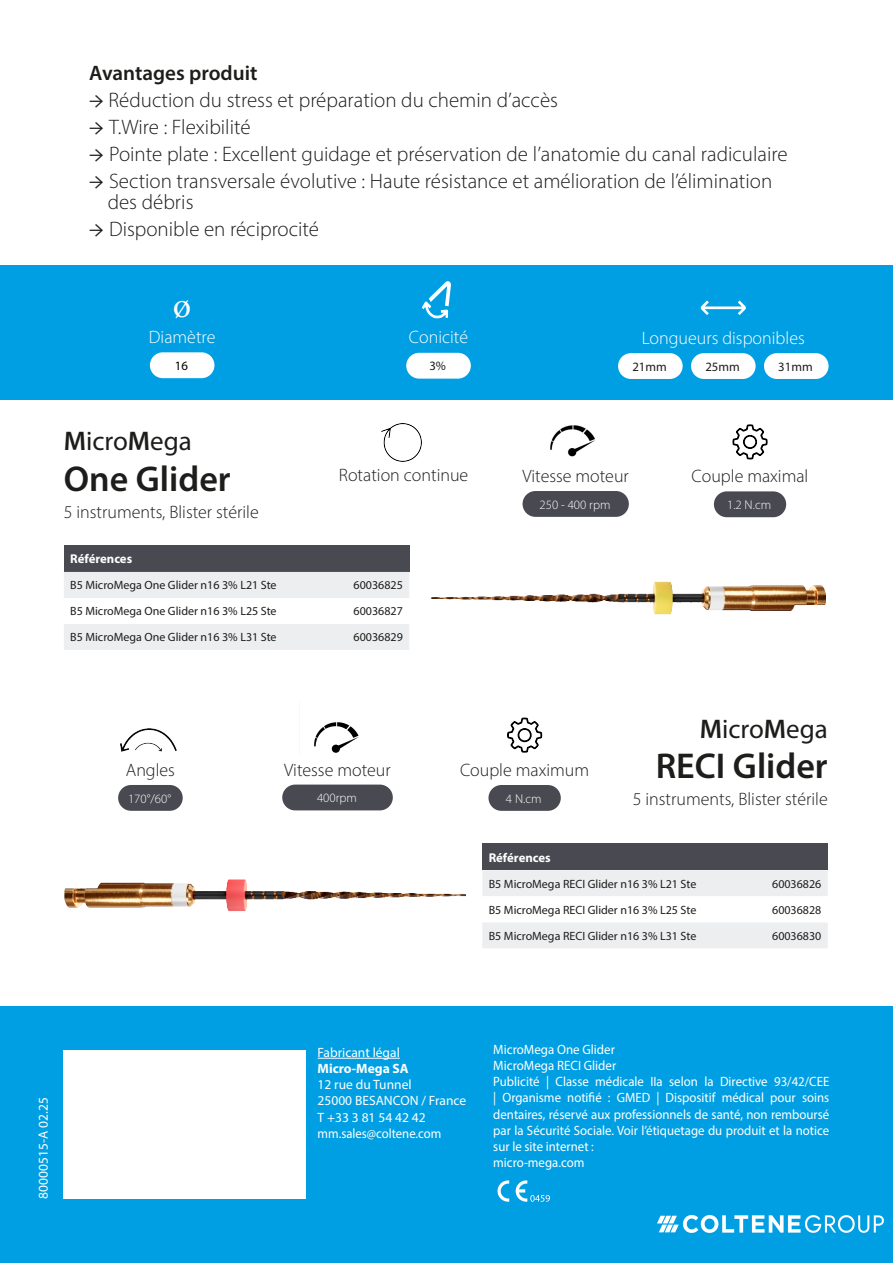
<style>
.page{position:relative;width:893px;height:1263px;background:#fff}
.page>*{position:absolute;margin:0;border:0;box-sizing:border-box;transform-origin:0 0}
.t1{font:600 36px "Myriad Pro";color:#1d1d1b}
.t2{font:36px "Minion Pro";color:#fff}
.t3{font:27px "Myriad Pro";color:#1d1d1b}
.t4{font:300 21px/21px "Myriad Pro";color:#1d1d1b}
.t5{font:600 21px "Myriad Pro";color:#1d1d1b}
.t6{font:300 18px "Myriad Pro";color:#1d1d1b}
.t7{font:300 18px "Myriad Pro";color:#fff}
.t8{font:13.5px/16.2px "Myriad Pro";color:#fff;text-align:justify;scale:.95 1}
.t9{font:13.5px "Myriad Pro";color:#fff}
.t10{font:13.5px "Myriad Pro";color:#fff;scale:.96 1}
.t11{font:13.5px "Myriad Pro";color:#fff;scale:.94 1}
.t12{font:700 13.5px "Myriad Pro";color:#fff}
.t13{font:300 12.75px "Myriad Pro";color:#fff}
.CB_AF_Table-Product-ArtNr-2{font:700 12.75px "Myriad Pro";color:#fff}
.t14{font:12.75px "Myriad Pro";color:#1d1d1b}
.t15{font:12.75px "Myriad Pro";color:#000}
.CB_AF_Table-Product-ArtNr-2-2{font:12px "Myriad Pro";color:#1d1d1b}
.s1{font-family:"Minion Pro";font-weight:400;font-size:22.5px}
.s2{font-weight:600}
</style>
<div class="page">
<div style="left:0;top:1007px;width:893px;height:256px;background:#009fe3"></div>
<div style="left:0;top:265px;width:893px;height:135px;background:#009fe3"></div>
<div style="left:64px;top:545px;width:345px;height:27px;background:#484951"></div>
<svg style="left:64px;top:572px;width:330px;height:78px"></svg>
<div style="left:482px;top:844px;width:346px;height:26px;background:#484951"></div>
<svg style="left:482px;top:870px;width:346px;height:78px"></svg>
<svg style="left:700px;top:300px;width:46px;height:15px"></svg>
<div style="left:618px;top:353px;width:65px;height:26px;background:#fff;border-radius:13px"></div>
<div style="left:691px;top:353px;width:65px;height:26px;background:#fff;border-radius:13px"></div>
<div style="left:764px;top:353px;width:65px;height:26px;background:#fff;border-radius:13px"></div>
<div style="left:406px;top:353px;width:65px;height:26px;background:#fff;border-radius:13px"></div>
<svg style="left:422px;top:281px;width:29px;height:37px"></svg>
<div style="left:714px;top:491px;width:72px;height:26px;background:#484951;border-radius:13px"></div>
<svg style="left:732px;top:424px;width:36px;height:36px"></svg>
<div style="left:64px;top:1050px;width:242px;height:149px;background:#fff"></div>
<svg style="left:497px;top:1180px;width:12px;height:22px"></svg>
<svg style="left:516px;top:1180px;width:34px;height:22px"></svg>
<hr style="left:318px;top:1058px;width:82px;height:1px;background:#fff">
<div style="left:488px;top:785px;width:73px;height:26px;background:#484951;border-radius:13px"></div>
<svg style="left:507px;top:717px;width:35px;height:36px"></svg>
<div style="left:150px;top:352px;width:64px;height:26px;background:#fff;border-radius:13px"></div>
<div style="left:523px;top:491px;width:106px;height:26px;background:#484951;border-radius:13px"></div>
<img style="left:382px;top:423px;width:39px;height:38px">
<img style="left:550px;top:425px;width:45px;height:32px">
<div style="left:282px;top:784px;width:111px;height:26px;background:#484951;border-radius:13px"></div>
<img style="left:314px;top:722px;width:45px;height:31px">
<div style="left:118px;top:785px;width:65px;height:26px;background:#484951;border-radius:13px"></div>
<img style="left:64px;top:879px;width:401px;height:33px">
<img style="left:394px;top:545px;width:432px;height:105px">
<img style="left:120px;top:728px;width:57px;height:23px">
<img style="left:658px;top:1215px;width:226px;height:18px">
<p class="t5" style="left:89px;top:59px;width:170px">Avantages produit</p>
<p class="t4" style="left:89px;top:89px;width:470px"><span class="s1">→</span> Réduction du stress et préparation du chemin d’accès</p>
<p class="t4" style="left:89px;top:116px;width:163px"><span class="s1">→</span> T.Wire : Flexibilité</p>
<p class="t4" style="left:89px;top:143px;width:700px"><span class="s1">→</span> Pointe plate : Excellent guidage et préservation de l’anatomie du canal radiculaire</p>
<p class="t4" style="left:108px;top:170px;width:666px;text-indent:-18px"><span class="s1">→</span> Section transversale évolutive : Haute résistance et amélioration de l’élimination des débris</p>
<p class="t4" style="left:89px;top:218px;width:231px"><span class="s1">→</span> Disponible en réciprocité</p>
<p class="t2" style="left:173px;top:281px;width:20px">ø</p>
<p class="t7" style="left:149px;top:326px;width:68px">Diamètre</p>
<p class="t15" style="left:175px;top:358px;width:15px">16</p>
<p class="t3" style="left:64px;top:424px;width:130px"><span class="s2">M</span>icro<span class="s2">M</span>ega</p>
<p class="t1" style="left:64px;top:455px;width:168px">One Glider</p>
<p class="t6" style="left:64px;top:501px;width:197px">5 instruments, Blister stérile</p>
<p class="t7" style="left:409px;top:326px;width:61px">Conicité</p>
<p class="t14" style="left:429px;top:358px;width:18px">3%</p>
<p class="t6" style="left:339px;top:464px;width:131px">Rotation continue</p>
<p class="CB_AF_Table-Product-ArtNr-2" style="left:70px;top:551px;width:64px">Références</p>
<p class="CB_AF_Table-Product-ArtNr-2-2" style="left:70px;top:578px;width:208px">B5 MicroMega One Glider n16 3% L21 Ste</p>
<p class="CB_AF_Table-Product-ArtNr-2-2" style="left:354px;top:578px;width:51px">60036825</p>
<p class="CB_AF_Table-Product-ArtNr-2-2" style="left:70px;top:604px;width:208px">B5 MicroMega One Glider n16 3% L25 Ste</p>
<p class="CB_AF_Table-Product-ArtNr-2-2" style="left:354px;top:604px;width:51px">60036827</p>
<p class="CB_AF_Table-Product-ArtNr-2-2" style="left:70px;top:630px;width:208px">B5 MicroMega One Glider n16 3% L31 Ste</p>
<p class="CB_AF_Table-Product-ArtNr-2-2" style="left:354px;top:630px;width:51px">60036829</p>
<p class="t7" style="left:642px;top:327px;width:164px">Longueurs disponibles</p>
<p class="t14" style="left:632px;top:359px;width:36px">21mm</p>
<p class="t14" style="left:705px;top:359px;width:36px">25mm</p>
<p class="t14" style="left:778px;top:359px;width:36px">31mm</p>
<p class="t6" style="left:522px;top:465px;width:108px">Vitesse moteur</p>
<p class="t13" style="left:540px;top:497px;width:72px">250 - 400 rpm</p>
<p class="t6" style="left:692px;top:465px;width:118px">Couple maximal</p>
<p class="t13" style="left:727px;top:497px;width:45px">1.2 N.cm</p>
<p class="t6" style="left:126px;top:759px;width:51px">Angles</p>
<p class="t13" style="left:128px;top:791px;width:45px">170°/60°</p>
<p class="t6" style="left:284px;top:759px;width:108px">Vitesse moteur</p>
<p class="t13" style="left:317px;top:790px;width:42px">400rpm</p>
<p class="t6" style="left:460px;top:759px;width:131px">Couple maximum</p>
<p class="t13" style="left:506px;top:791px;width:37px">4 N.cm</p>
<p class="t3" style="left:700px;top:712px;width:130px"><span class="s2">M</span>icro<span class="s2">M</span>ega</p>
<p class="t1" style="left:656px;top:743px;width:174px">RECI Glider</p>
<p class="t6" style="left:633px;top:788px;width:197px">5 instruments, Blister stérile</p>
<p class="CB_AF_Table-Product-ArtNr-2" style="left:489px;top:849px;width:64px">Références</p>
<p class="CB_AF_Table-Product-ArtNr-2-2" style="left:489px;top:876px;width:209px">B5 MicroMega RECI Glider n16 3% L21 Ste</p>
<p class="CB_AF_Table-Product-ArtNr-2-2" style="left:772px;top:876px;width:51px">60036826</p>
<p class="CB_AF_Table-Product-ArtNr-2-2" style="left:489px;top:902px;width:209px">B5 MicroMega RECI Glider n16 3% L25 Ste</p>
<p class="CB_AF_Table-Product-ArtNr-2-2" style="left:772px;top:902px;width:51px">60036828</p>
<p class="CB_AF_Table-Product-ArtNr-2-2" style="left:489px;top:928px;width:209px">B5 MicroMega RECI Glider n16 3% L31 Ste</p>
<p class="CB_AF_Table-Product-ArtNr-2-2" style="left:772px;top:928px;width:51px">60036830</p>
<p class="t9" style="left:35px;top:1198px;width:103px;rotate:-90deg">80000515-A 02.25</p>
<p class="t9" style="left:318px;top:1044px;width:84px">Fabricant légal</p>
<p class="t12" style="left:318px;top:1060px;width:93px">Micro-Mega SA</p>
<p class="t9" style="left:318px;top:1076px;width:96px">12 rue du Tunnel</p>
<p class="t9" style="left:318px;top:1092px;width:150px">25000 BESANCON / France</p>
<p class="t9" style="left:318px;top:1109px;width:110px">T +33 3 81 54 42 42</p>
<p class="t11" style="left:318px;top:1125px;width:133px">mm.sales@coltene.com</p>
<p class="t10" style="left:493px;top:1041px;width:128px">MicroMega One Glider</p>
<p class="t10" style="left:493px;top:1057px;width:130px">MicroMega RECI Glider</p>
<p class="t8" style="left:493px;top:1073px;width:355px">Publicité | Classe médicale IIa selon la Directive 93/42/CEE | Organisme notifié : GMED | Dispositif médical pour soins dentaires, réservé aux professionnels de santé, non remboursé par la Sécurité Sociale. Voir l’étiquetage du produit et la notice sur le site internet :</p>
<p class="t8" style="left:493px;top:1154px;width:98px">micro-mega.com</p>
</div>
